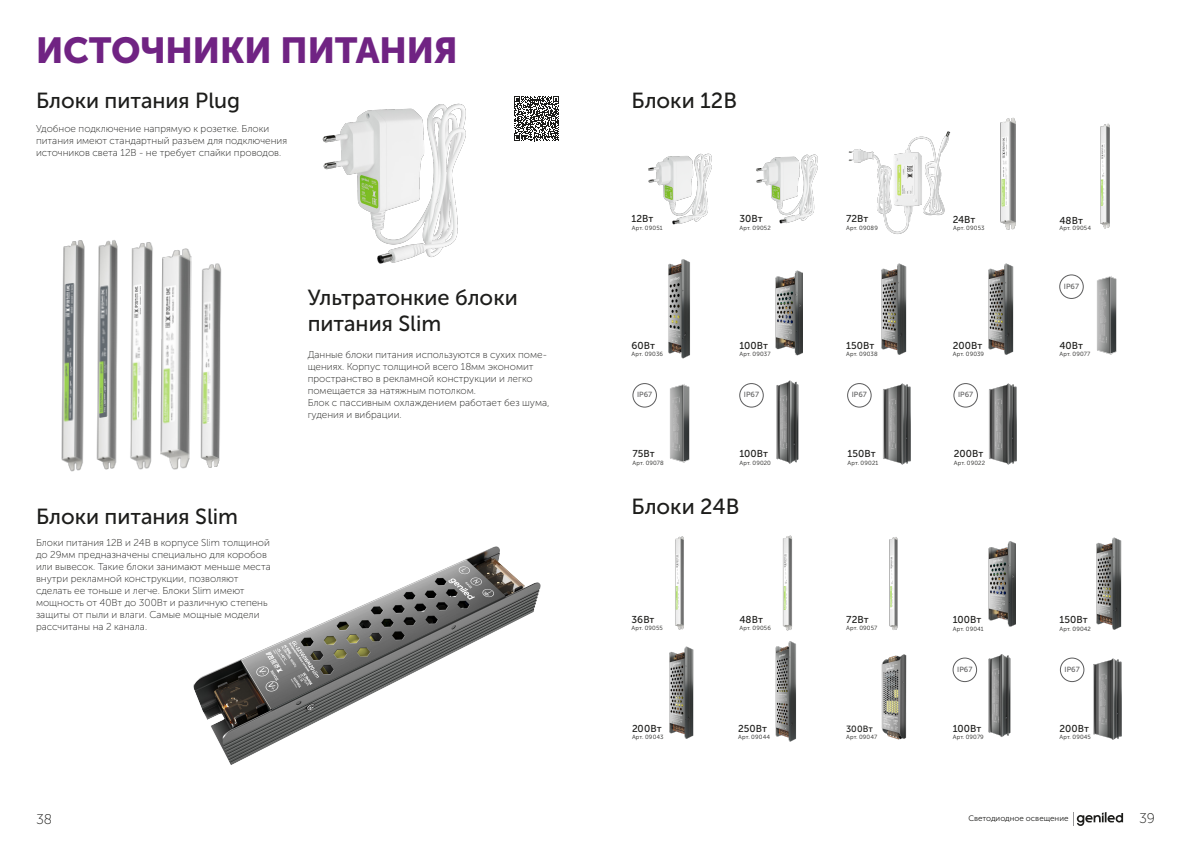
<style>
.page{position:relative;width:1191px;height:842px;background:#fff}
.page>*{position:absolute;margin:0;border:0;box-sizing:border-box;transform-origin:0 0}
.t1{font:36px "Museo Sans Cyrl 900";color:#702383}
.t2{font:21.8px/26.1px "Museo Sans Cyrl 500";color:#1d1d1b}
.t3{font:14px "Museo Sans Cyrl 100";color:#1d1d1b}
.t4{font:10px/12px "Museo Sans Cyrl 100";color:#1d1d1b}
.t5{font:10px "Museo Sans Cyrl 500";letter-spacing:.005em;color:#1d1d1b}
.t6{font:9px "Museo Sans Cyrl 500";letter-spacing:.015em;color:#1d1d1b}
.t7{font:8px "Museo Sans Cyrl 300";color:#1d1d1b}
.t8{font:7.4px "Museo Sans Cyrl 500";color:#5c5c5d}
.t9{font:6px "Museo Sans Cyrl 300";letter-spacing:.025em;color:#1d1d1b}
</style>
<div class="page">
<svg style="left:1073px;top:812px;width:50px;height:14px"></svg>
<img style="left:193px;top:546px;width:348px;height:219px">
<svg style="left:514px;top:96px;width:45px;height:45px"></svg>
<img style="left:322px;top:103px;width:144px;height:161px">
<img style="left:96px;top:240px;width:22px;height:230px">
<img style="left:61px;top:240px;width:24px;height:232px">
<img style="left:130px;top:242px;width:23px;height:228px">
<img style="left:200px;top:263px;width:22px;height:205px">
<img style="left:160px;top:248px;width:32px;height:222px">
<img style="left:848px;top:131px;width:103px;height:103px">
<img style="left:648px;top:153px;width:64px;height:72px">
<img style="left:756px;top:154px;width:62px;height:70px">
<img style="left:1100px;top:123px;width:10px;height:106px">
<img style="left:1000px;top:117px;width:15px;height:113px">
<img style="left:668px;top:259px;width:22px;height:100px">
<img style="left:988px;top:541px;width:27px;height:86px">
<img style="left:775px;top:270px;width:27px;height:86px">
<img style="left:775px;top:641px;width:21px;height:101px">
<img style="left:988px;top:654px;width:23px;height:83px">
<img style="left:1093px;top:658px;width:29px;height:81px">
<img style="left:881px;top:654px;width:26px;height:85px">
<img style="left:881px;top:263px;width:26px;height:92px">
<img style="left:988px;top:263px;width:26px;height:92px">
<img style="left:1096px;top:537px;width:26px;height:93px">
<img style="left:669px;top:646px;width:25px;height:93px">
<img style="left:1097px;top:276px;width:20px;height:79px">
<img style="left:670px;top:384px;width:20px;height:79px">
<img style="left:776px;top:380px;width:23px;height:84px">
<img style="left:883px;top:383px;width:28px;height:82px">
<img style="left:989px;top:383px;width:28px;height:82px">
<img style="left:675px;top:536px;width:9px;height:94px">
<img style="left:782px;top:535px;width:10px;height:95px">
<img style="left:889px;top:537px;width:9px;height:93px">
<div style="left:1059px;top:275px;width:24px;height:24px;border:1px solid #5c5c5d;border-radius:50%"></div>
<div style="left:632px;top:383px;width:25px;height:24px;border:1px solid #5c5c5d;border-radius:50%"></div>
<div style="left:739px;top:383px;width:24px;height:24px;border:1px solid #5c5c5d;border-radius:50%"></div>
<div style="left:952px;top:658px;width:25px;height:24px;border:1px solid #5c5c5d;border-radius:50%"></div>
<div style="left:1060px;top:658px;width:24px;height:24px;border:1px solid #5c5c5d;border-radius:50%"></div>
<div style="left:847px;top:383px;width:24px;height:24px;border:1px solid #5c5c5d;border-radius:50%"></div>
<div style="left:953px;top:383px;width:24px;height:24px;border:1px solid #5c5c5d;border-radius:50%"></div>
<p class="t1" style="left:36px;top:30px;width:423px">ИСТОЧНИКИ ПИТАНИЯ</p>
<p class="t2" style="left:36px;top:88px;width:206px">Блоки питания Plug</p>
<p class="t4" style="left:36px;top:123px;width:253px">Удобное подключение напрямую к розетке. Блоки питания имеют стандартный разъем для подключения источников света 12В - не требует спайки проводов.</p>
<p class="t2" style="left:36px;top:503px;width:204px">Блоки питания Slim</p>
<p class="t4" style="left:36px;top:537px;width:236px">Блоки питания 12В и 24В в корпусе Slim толщиной до 29мм предназначены специально для коробов или вывесок. Такие блоки занимают меньше места внутри рекламной конструкции, позволяют сделать ее тоньше и легче. Блоки Slim имеют мощность от 40Вт до 300Вт и различную степень защиты от пыли и влаги. Самые мощные модели рассчитаны на 2 канала.</p>
<p class="t2" style="left:308px;top:285px;width:212px">Ультратонкие блоки питания Slim</p>
<p class="t4" style="left:308px;top:348px;width:241px">Данные блоки питания используются в сухих поме&shy;щениях. Корпус толщиной всего 18мм экономит</p>
<p class="t4" style="left:308px;top:372px;width:243px">пространство в рекламной конструкции и легко помещается за натяжным потолком.<br>Блок с пассивным охлаждением работает без шума, гудения и вибрации.</p>
<p class="t2" style="left:631px;top:88px;width:107px">Блоки 12В</p>
<p class="t5" style="left:631px;top:213px;width:23px">12Вт</p>
<p class="t5" style="left:739px;top:213px;width:25px">30Вт</p>
<p class="t5" style="left:846px;top:213px;width:24px">72Вт</p>
<p class="t9" style="left:632px;top:225px;width:32px">Арт. 09051</p>
<p class="t9" style="left:739px;top:225px;width:33px">Арт. 09052</p>
<p class="t9" style="left:846px;top:225px;width:33px">Арт. 09089</p>
<p class="t5" style="left:952px;top:214px;width:24px">24Вт</p>
<p class="t9" style="left:953px;top:225px;width:33px">Арт. 09053</p>
<p class="t5" style="left:631px;top:340px;width:25px">60Вт</p>
<p class="t9" style="left:631px;top:351px;width:33px">Арт. 09036</p>
<p class="t5" style="left:739px;top:340px;width:30px">100Вт</p>
<p class="t9" style="left:739px;top:351px;width:33px">Арт. 09037</p>
<p class="t5" style="left:846px;top:340px;width:30px">150Вт</p>
<p class="t9" style="left:846px;top:351px;width:33px">Арт. 09038</p>
<p class="t5" style="left:952px;top:340px;width:31px">200Вт</p>
<p class="t9" style="left:952px;top:351px;width:33px">Арт. 09039</p>
<p class="t8" style="left:637px;top:391px;width:17px">IP67</p>
<p class="t8" style="left:744px;top:391px;width:17px">IP67</p>
<p class="t8" style="left:852px;top:391px;width:17px">IP67</p>
<p class="t8" style="left:958px;top:391px;width:17px">IP67</p>
<p class="t5" style="left:632px;top:448px;width:24px">75Вт</p>
<p class="t9" style="left:632px;top:459px;width:33px">Арт. 09078</p>
<p class="t5" style="left:739px;top:448px;width:30px">100Вт</p>
<p class="t9" style="left:739px;top:459px;width:33px">Арт. 09020</p>
<p class="t5" style="left:847px;top:448px;width:30px">150Вт</p>
<p class="t9" style="left:847px;top:459px;width:32px">Арт. 09021</p>
<p class="t5" style="left:953px;top:448px;width:31px">200Вт</p>
<p class="t9" style="left:953px;top:459px;width:33px">Арт. 09022</p>
<p class="t2" style="left:631px;top:493px;width:109px">Блоки 24В</p>
<p class="t5" style="left:631px;top:614px;width:24px">36Вт</p>
<p class="t9" style="left:631px;top:625px;width:33px">Арт. 09055</p>
<p class="t5" style="left:739px;top:614px;width:25px">48Вт</p>
<p class="t9" style="left:739px;top:625px;width:33px">Арт. 09056</p>
<p class="t5" style="left:846px;top:614px;width:24px">72Вт</p>
<p class="t9" style="left:846px;top:625px;width:33px">Арт. 09057</p>
<p class="t5" style="left:952px;top:614px;width:30px">100Вт</p>
<p class="t9" style="left:952px;top:625px;width:32px">Арт. 09041</p>
<p class="t5" style="left:1059px;top:215px;width:25px">48Вт</p>
<p class="t9" style="left:1059px;top:225px;width:33px">Арт. 09054</p>
<p class="t8" style="left:1064px;top:282px;width:17px">IP67</p>
<p class="t5" style="left:1059px;top:340px;width:25px">40Вт</p>
<p class="t9" style="left:1059px;top:351px;width:32px">Арт. 09077</p>
<p class="t5" style="left:1059px;top:614px;width:30px">150Вт</p>
<p class="t9" style="left:1059px;top:625px;width:33px">Арт. 09042</p>
<p class="t5" style="left:632px;top:723px;width:31px">200Вт</p>
<p class="t9" style="left:632px;top:734px;width:33px">Арт. 09043</p>
<p class="t5" style="left:738px;top:723px;width:30px">250Вт</p>
<p class="t9" style="left:738px;top:734px;width:34px">Арт. 09044</p>
<p class="t6" style="left:846px;top:724px;width:28px">300Вт</p>
<p class="t9" style="left:846px;top:734px;width:33px">Арт. 09047</p>
<p class="t8" style="left:957px;top:665px;width:17px">IP67</p>
<p class="t8" style="left:1064px;top:665px;width:17px">IP67</p>
<p class="t5" style="left:952px;top:723px;width:30px">100Вт</p>
<p class="t9" style="left:952px;top:734px;width:33px">Арт. 09079</p>
<p class="t5" style="left:1059px;top:723px;width:31px">200Вт</p>
<p class="t9" style="left:1059px;top:734px;width:33px">Арт. 09045</p>
<h3 class="t3" style="left:36px;top:811px;width:18px">38</h3>
<p class="t7" style="left:968px;top:814px;width:102px">Светодиодное освещение</p>
<h3 class="t3" style="left:1139px;top:810px;width:17px">39</h3>
</div>
